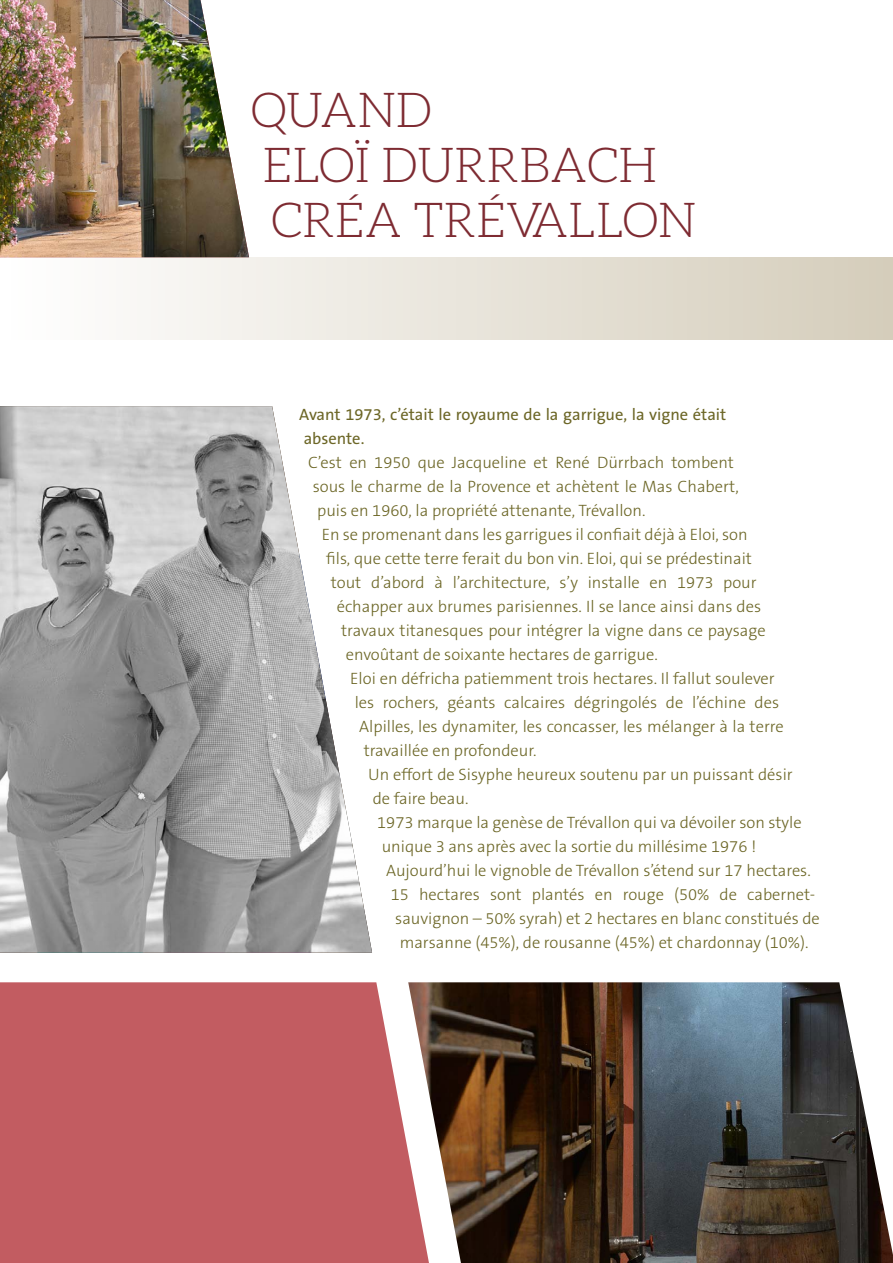
<style>
.page{position:relative;width:893px;height:1263px;background:#fff}
.page>*{position:absolute;margin:0;border:0;box-sizing:border-box;transform-origin:0 0}
.t1{font:300 48.3px/55.5px "Aleo";color:#7e2b32}
.t2{font:300 16.5px "The Sans B3";color:#6c6626}
.t3{font:16.5px/24px "The Sans B5 Plain";color:#6c6626}
</style>
<div class="page">
<div style="left:0;top:257px;width:893px;height:83px;background:linear-gradient(to right,#fff,#d5cdbb)"></div>
<img style="left:0;top:0;width:249px;height:257px">
<img style="left:0;top:406px;width:372px;height:546px">
<div style="left:0;top:982px;width:408px;height:281px;background:#c25c61"></div>
<img style="left:408px;top:982px;width:485px;height:281px">
<h1 class="t1" style="left:251px;top:82px;width:446px">QUAND<br>ELOÏ DURRBACH<br>CRÉA TRÉVALLON</h1>
<p class="t3" style="left:299px;top:403px;width:429px">Avant 1973, c’était le royaume de la garrigue, la vigne était absente.</p>
<p class="t2" style="left:308px;top:454px;width:427px">C’est en 1950 que Jacqueline et René Dürrbach tombent</p>
<p class="t2" style="left:313px;top:478px;width:428px">sous le charme de la Provence et achètent le Mas Chabert,</p>
<p class="t2" style="left:317px;top:502px;width:330px">puis en 1960, la propriété attenante, Trévallon.</p>
<p class="t2" style="left:322px;top:526px;width:428px">En se promenant dans les garrigues il confiait déjà à Eloi, son</p>
<p class="t2" style="left:326px;top:550px;width:427px">fils, que cette terre ferait du bon vin. Eloi, qui se prédestinait</p>
<p class="t2" style="left:331px;top:574px;width:427px">tout d’abord à l’architecture, s’y installe en 1973 pour</p>
<p class="t2" style="left:337px;top:598px;width:426px">échapper aux brumes parisiennes. Il se lance ainsi dans des</p>
<p class="t2" style="left:341px;top:622px;width:426px">travaux titanesques pour intégrer la vigne dans ce paysage</p>
<p class="t2" style="left:346px;top:646px;width:314px">envoûtant de soixante hectares de garrigue.</p>
<p class="t2" style="left:350px;top:670px;width:426px">Eloi en défricha patiemment trois hectares. Il fallut soulever</p>
<p class="t2" style="left:355px;top:694px;width:426px">les rochers, géants calcaires dégringolés de l’échine des</p>
<p class="t2" style="left:359px;top:718px;width:426px">Alpilles, les dynamiter, les concasser, les mélanger à la terre</p>
<p class="t2" style="left:364px;top:742px;width:174px">travaillée en profondeur.</p>
<p class="t2" style="left:368px;top:766px;width:426px">Un effort de Sisyphe heureux soutenu par un puissant désir</p>
<p class="t2" style="left:373px;top:790px;width:97px">de faire beau.</p>
<p class="t2" style="left:377px;top:814px;width:426px">1973 marque la genèse de Trévallon qui va dévoiler son style</p>
<p class="t2" style="left:382px;top:838px;width:376px">unique 3 ans après avec la sortie du millésime 1976 !</p>
<p class="t2" style="left:386px;top:862px;width:426px">Aujourd’hui le vignoble de Trévallon s’étend sur 17 hectares.</p>
<p class="t2" style="left:391px;top:886px;width:426px">15 hectares sont plantés en rouge (50% de cabernet-</p>
<p class="t2" style="left:395px;top:910px;width:426px">sauvignon – 50% syrah) et 2 hectares en blanc constitués de</p>
<p class="t2" style="left:400px;top:934px;width:410px">marsanne (45%), de rousanne (45%) et chardonnay (10%).</p>
</div>
